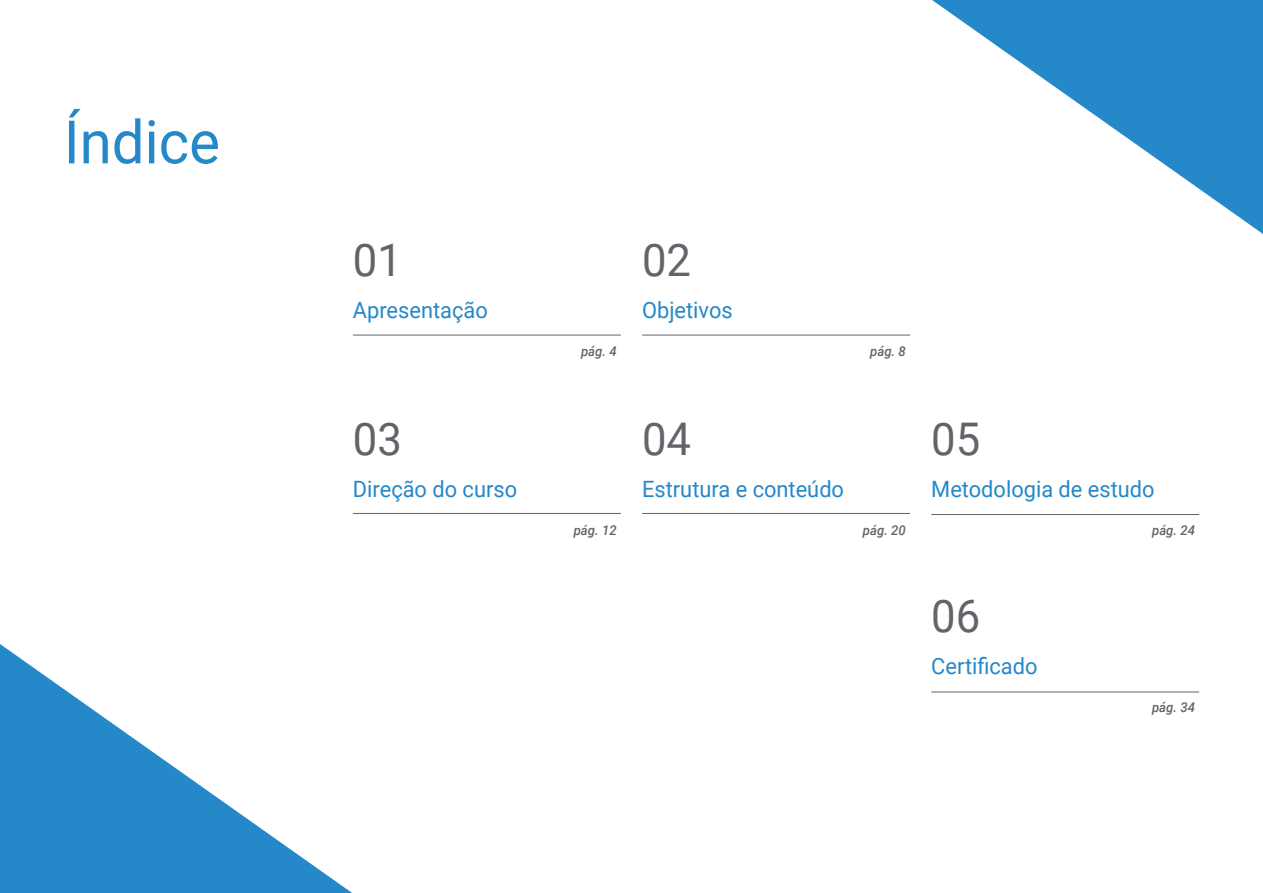
<style>
.page{position:relative;width:1263px;height:893px;background:#fff}
.page>*{position:absolute;margin:0;border:0;box-sizing:border-box;transform-origin:0 0}
.t1{font:60px "Roboto";color:#2488c9}
.t2{font:45px "Roboto";color:#61646a}
.t3{font:22.5px "Roboto";color:#2488c9}
.t4{font:italic 500 13.5px "Roboto";color:#61646a}
</style>
<div class="page">
<hr style="left:353px;top:335px;width:268px;height:1px;background:#61646a">
<hr style="left:931px;top:514px;width:268px;height:1px;background:#61646a">
<hr style="left:642px;top:335px;width:268px;height:1px;background:#61646a">
<hr style="left:353px;top:513px;width:268px;height:1px;background:#61646a">
<hr style="left:931px;top:692px;width:268px;height:1px;background:#61646a">
<hr style="left:642px;top:513px;width:268px;height:1px;background:#61646a">
<svg style="left:0;top:644px;width:352px;height:249px"></svg>
<svg style="left:932px;top:0;width:331px;height:234px"></svg>
<h1 class="t1" style="left:64px;top:100px;width:158px">Índice</h1>
<h2 class="t2" style="left:353px;top:229px;width:51px">01</h2>
<h2 class="t2" style="left:642px;top:229px;width:51px">02</h2>
<p class="t3" style="left:353px;top:295px;width:136px">Apresentação</p>
<p class="t4" style="left:581px;top:342px;width:37px">pág. 4</p>
<p class="t3" style="left:642px;top:295px;width:92px">Objetivos</p>
<p class="t4" style="left:870px;top:342px;width:37px">pág. 8</p>
<h2 class="t2" style="left:353px;top:407px;width:51px">03</h2>
<p class="t3" style="left:353px;top:473px;width:166px">Direção do curso</p>
<p class="t4" style="left:574px;top:520px;width:44px">pág. 12</p>
<h2 class="t2" style="left:642px;top:407px;width:51px">04</h2>
<p class="t3" style="left:642px;top:473px;width:203px">Estrutura e conteúdo</p>
<p class="t4" style="left:863px;top:520px;width:44px">pág. 20</p>
<h2 class="t2" style="left:931px;top:407px;width:51px">05</h2>
<p class="t3" style="left:931px;top:473px;width:225px">Metodologia de estudo</p>
<h2 class="t2" style="left:931px;top:584px;width:51px">06</h2>
<p class="t3" style="left:931px;top:650px;width:108px">Certificado</p>
<p class="t4" style="left:1152px;top:520px;width:44px">pág. 24</p>
<p class="t4" style="left:1152px;top:698px;width:44px">pág. 34</p>
</div>
